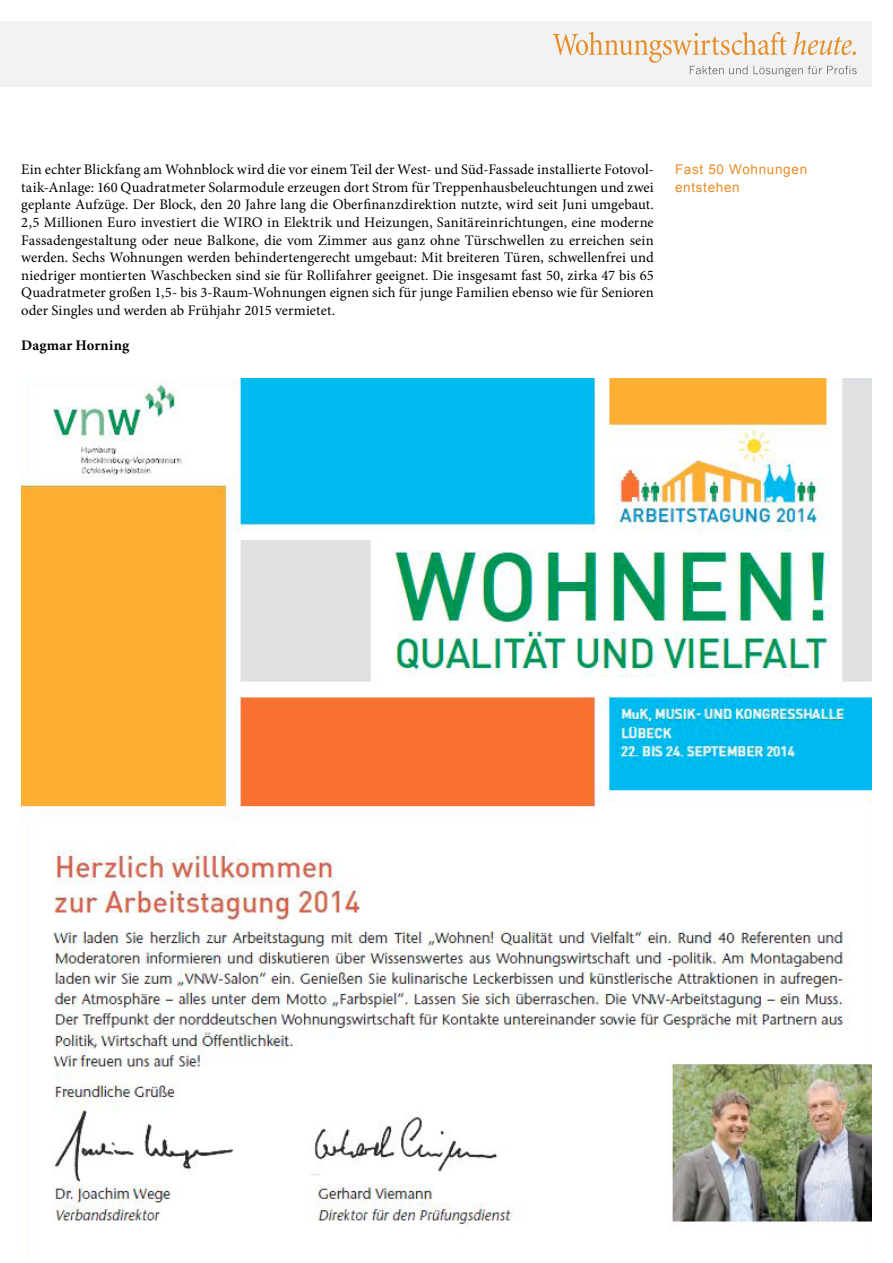
<style>
.page{position:relative;width:893px;height:1263px;background:#fff}
.page>*{position:absolute;margin:0;border:0;box-sizing:border-box;transform-origin:0 0}
.Fließtext_erste_Zeil{font:14.7px/17.5px "Minion Pro";color:#000;text-align:justify}
.AUTOR{font:700 14.7px "Minion Pro";letter-spacing:.015em;color:#000}
.Info{font:13.5px/17.5px "Arial";letter-spacing:.05em;color:#e88c24}
</style>
<div class="page">
<div style="left:0;top:21px;width:872px;height:66px;background:#f1f2f3"></div>
<svg style="left:553px;top:32px;width:304px;height:45px"></svg>
<img style="left:21px;top:378px;width:851px;height:849px">
<p class="Fließtext_erste_Zeil" style="left:21px;top:161px;width:634px">Ein echter Blickfang am Wohnblock wird die vor einem Teil der West- und Süd-Fassade installierte Fotovol&shy;taik-Anlage: 160 Quadratmeter Solarmodule erzeugen dort Strom für Treppenhausbeleuchtungen und zwei geplante Aufzüge. Der Block, den 20 Jahre lang die Oberfinanzdirektion nutzte, wird seit Juni umgebaut.<br>2,5 Millionen Euro investiert die WIRO in Elektrik und Heizungen, Sanitäreinrichtungen, eine moderne Fassadengestaltung oder neue Balkone, die vom Zimmer aus ganz ohne Türschwellen zu erreichen sein werden. Sechs Wohnungen werden behindertengerecht umgebaut: Mit breiteren Türen, schwellenfrei und niedriger montierten Waschbecken sind sie für Rollifahrer geeignet. Die insgesamt fast 50, zirka 47 bis 65<br>Quadratmeter großen 1,5- bis 3-Raum-Wohnungen eignen sich für junge Familien ebenso wie für Senioren oder Singles und werden ab Frühjahr 2015 vermietet.</p>
<p class="AUTOR" style="left:21px;top:335px;width:109px">Dagmar Horning</p>
<p class="Info" style="left:675px;top:161px;width:134px">Fast 50 Wohnungen entstehen</p>
</div>
